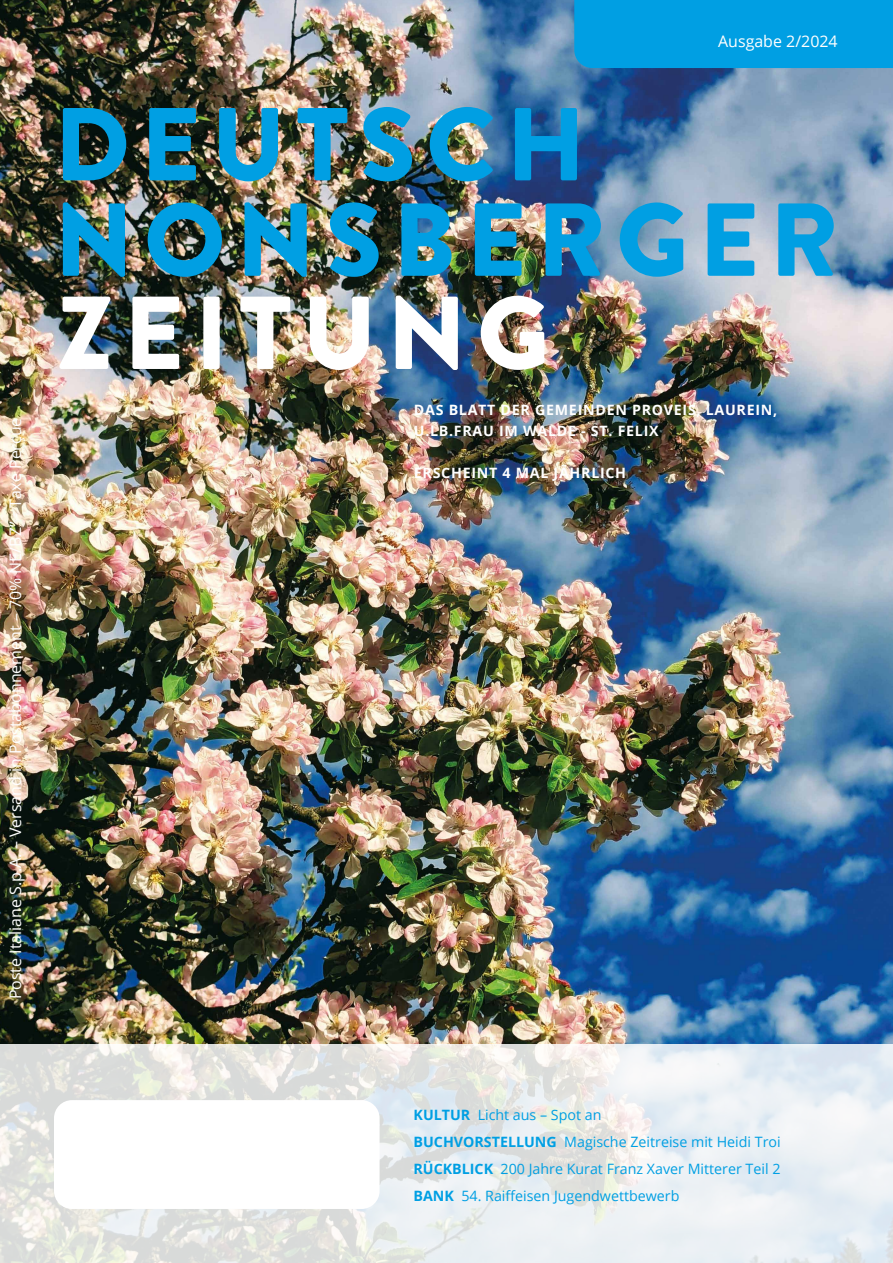
<style>
.page{position:relative;width:893px;height:1263px;background:#fff}
.page>*{position:absolute;margin:0;border:0;box-sizing:border-box;transform-origin:0 0}
.t1{font:900 103.35px/95.4px "Brandon Grotesque";letter-spacing:.1em;color:#009fe3}
.t2{font:900 103.35px "Brandon Grotesque";letter-spacing:.1em;color:#fff}
.t3{font:15.9px "Open Sans";color:#fff}
.t4{font:14.25px/27px "Open Sans";color:#009fe3}
.t5{font:700 14.25px/21px "Open Sans";letter-spacing:.05em;color:#fff}
.s1{font-weight:700}
</style>
<div class="page">
<img style="left:0;top:0;width:893px;height:1044px">
<svg style="left:0;top:1044px;width:893px;height:219px"></svg>
<div style="left:54px;top:1100px;width:326px;height:109px;background:#fff;border-radius:18px"></div>
<div style="left:574px;top:0;width:319px;height:68px;background:#009fe3"></div>
<p class="t3" style="left:4px;top:999px;width:583px;rotate:-90deg">Poste Italiane S.p.A. – Versand in Postabonnement – 70% NE/BZ” - Taxe Perçue</p>
<p class="t3" style="left:718px;top:30px;width:121px">Ausgabe 2/2024</p>
<h1 class="t1" style="left:54px;top:98px;width:786px">DEUTSCH<br>NONSBERGER</h1>
<h1 class="t2" style="left:57px;top:260px;width:494px">ZEITUNG</h1>
<p class="t5" style="left:414px;top:398px;width:365px">DAS BLATT DER GEMEINDEN PROVEIS, LAUREIN,<br>U.LB.FRAU IM WALDE - ST. FELIX</p>
<p class="t5" style="left:414px;top:461px;width:214px">ERSCHEINT 4 MAL JÄHRLICH</p>
<p class="t4" style="left:414px;top:1100px;width:369px"><span class="s1">KULTUR</span> Licht aus – Spot an<br><span class="s1">BUCHVORSTELLUNG</span> Magische Zeitreise mit Heidi Troi <span class="s1">RÜCKBLICK</span> 200 Jahre Kurat Franz Xaver Mitterer Teil 2<br><span class="s1">BANK</span> 54. Raiffeisen Jugendwettbewerb</p>
</div>
